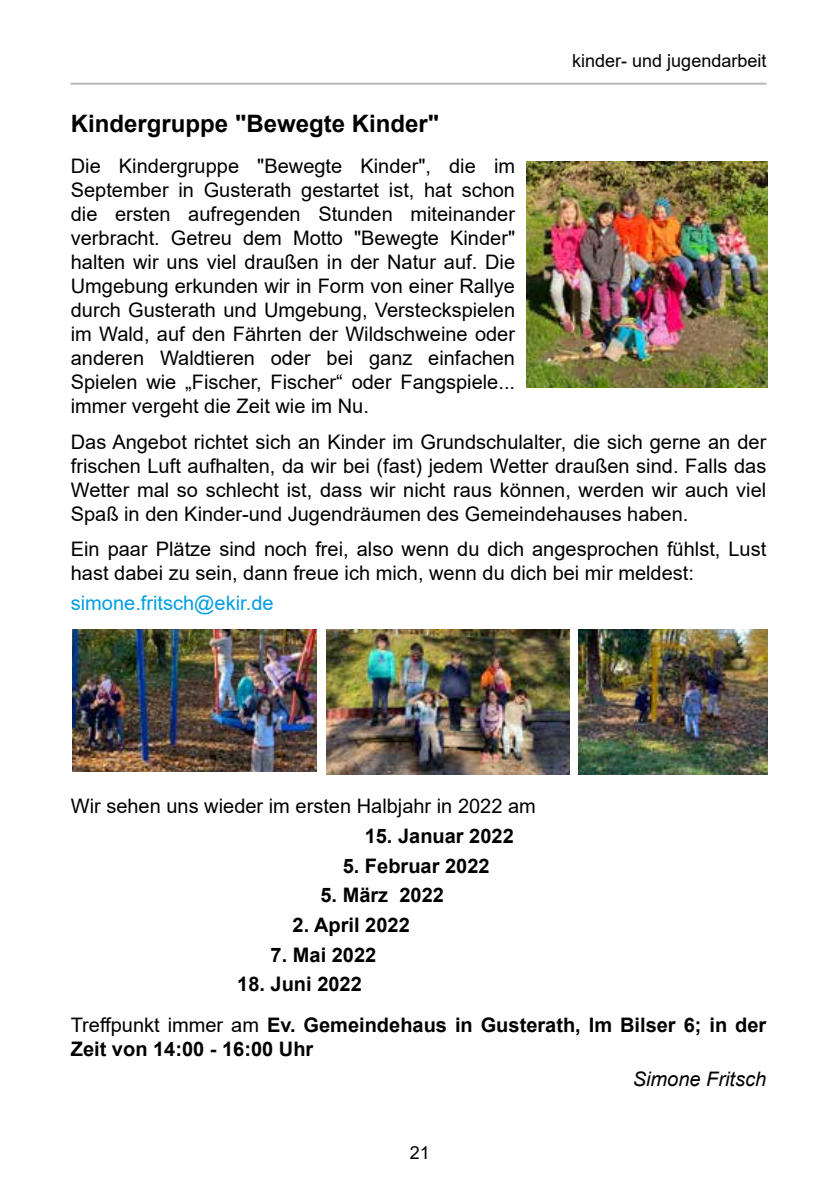
<style>
.page{position:relative;width:840px;height:1191px;background:#fff}
.page>*{position:absolute;margin:0;border:0;box-sizing:border-box;transform-origin:0 0}
.t1{font:700 24px "Arial";color:#000}
.t2{font:20px/24px "Arial";color:#000;text-align:justify}
.t3{font:700 20px/41px "Arial";color:#000}
.t4{font:20px "Arial";color:#009fe3}
.t5{font:italic 20px "Arial";color:#000}
.t6{font:18px "Arial";color:#000}
.s1{font-weight:400}
</style>
<div class="page">
<hr style="left:71px;top:83px;width:695px;height:2px;background:#b7b6b6">
<img style="left:526px;top:162px;width:241px;height:225px">
<img style="left:73px;top:629px;width:243px;height:142px">
<img style="left:326px;top:629px;width:243px;height:146px">
<img style="left:578px;top:629px;width:188px;height:146px">
<p class="t6" style="left:572px;top:49px;width:196px">kinder- und jugendarbeit</p>
<p class="t1" style="left:71px;top:107px;width:370px">Kindergruppe "Bewegte Kinder"</p>
<p class="t2" style="left:71px;top:154px;width:445px">Die Kindergruppe "Bewegte Kinder", die im September in Gusterath gestartet ist, hat schon die ersten aufregenden Stunden miteinander verbracht. Getreu dem Motto "Bewegte Kinder" halten wir uns viel draußen in der Natur auf. Die Umgebung erkunden wir in Form von einer Rallye durch Gusterath und Umgebung, Versteckspielen im Wald, auf den Fährten der Wildschweine oder anderen Waldtieren oder bei ganz einfachen Spielen wie „Fischer, Fischer“ oder Fangspiele... immer vergeht die Zeit wie im Nu.</p>
<p class="t2" style="left:71px;top:429px;width:696px">Das Angebot richtet sich an Kinder im Grundschulalter, die sich gerne an der frischen Luft aufhalten, da wir bei (fast) jedem Wetter draußen sind. Falls das Wetter mal so schlecht ist, dass wir nicht raus können, werden wir auch viel Spaß in den Kinder-und Jugendräumen des Gemeindehauses haben.</p>
<p class="t2" style="left:71px;top:537px;width:696px">Ein paar Plätze sind noch frei, also wenn du dich angesprochen fühlst, Lust hast dabei zu sein, dann freue ich mich, wenn du dich bei mir meldest:</p>
<p class="t4" style="left:71px;top:589px;width:204px">simone.fritsch@ekir.de</p>
<p class="t2" style="left:71px;top:794px;width:466px">Wir sehen uns wieder im ersten Halbjahr in 2022 am</p>
<p class="t3" style="left:364px;top:815px;width:150px">15. Januar 2022</p>
<p class="t3" style="left:342px;top:845px;width:148px">5. Februar 2022</p>
<p class="t3" style="left:320px;top:875px;width:125px">5. März 2022</p>
<p class="t3" style="left:292px;top:904px;width:119px">2. April 2022</p>
<p class="t3" style="left:270px;top:934px;width:107px">7. Mai 2022</p>
<p class="t3" style="left:71px;top:964px;width:696px;text-indent:166px">18. Juni 2022<br><span class="s1">Treffpunkt immer am</span> Ev. Gemeindehaus in Gusterath, Im Bilser 6; in der</p>
<p class="t3" style="left:71px;top:1029px;width:244px">Zeit von 14:00 - 16:00 Uhr</p>
<p class="t5" style="left:632px;top:1066px;width:135px">Simone Fritsch</p>
<p class="t6" style="left:410px;top:1140px;width:22px">21</p>
</div>
